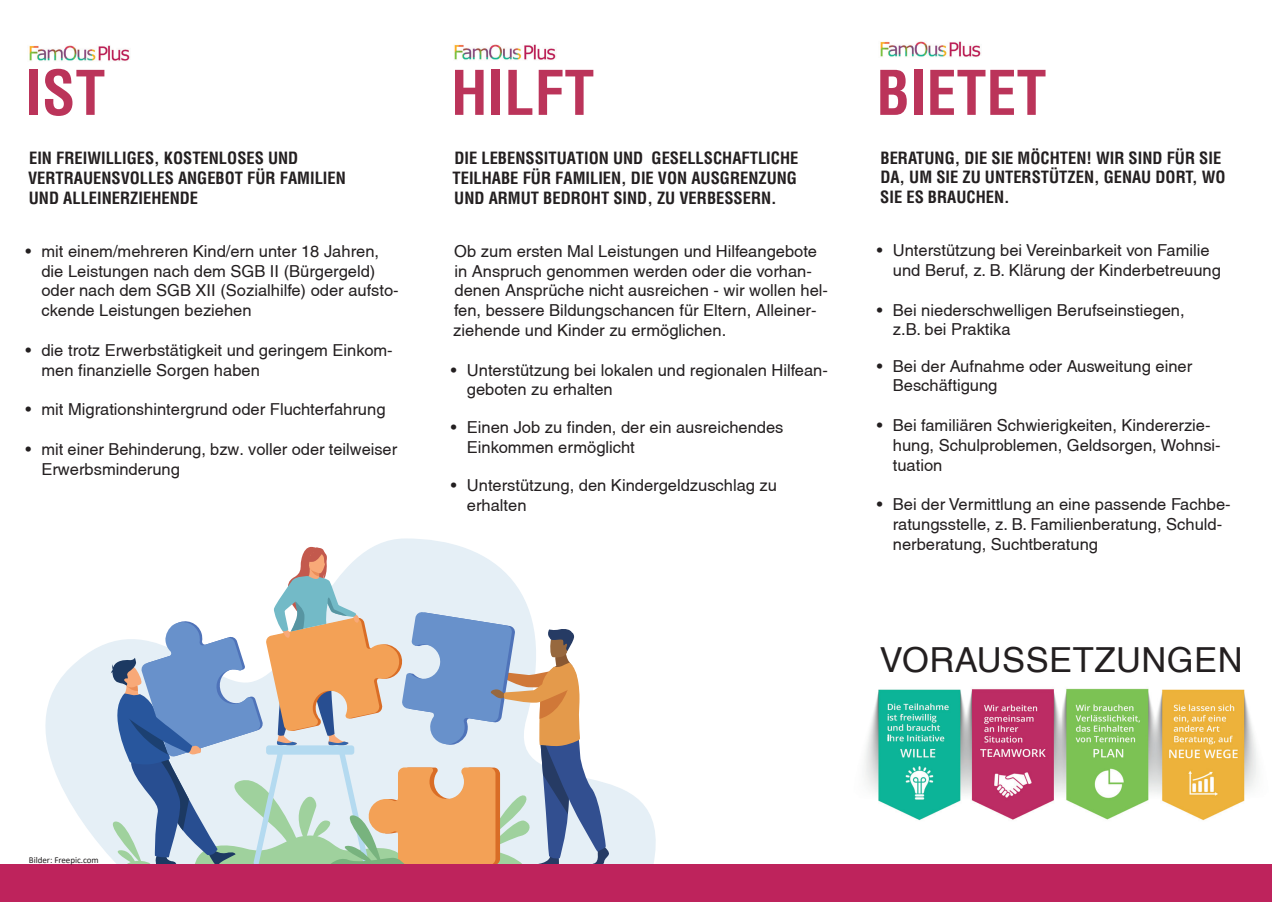
<style>
.page{position:relative;width:1272px;height:902px;background:#fff}
.page>*{position:absolute;margin:0;border:0;box-sizing:border-box;transform-origin:0 0}
.t1{font:700 condensed 60px "Helvetica";color:#bb345a}
.t2{font:34.5px "Helvetica";letter-spacing:.015em;color:#231f20}
.t3{font:16.5px/19.8px "Helvetica";color:#231f20}
.t4{font:700 condensed 16.5px/19.8px "Helvetica";color:#231f20}
.t5{font:700 condensed 16.5px/19.8px "Helvetica CE";color:#231f20}
.t6{font:700 10.5px "Calibri";color:#fff}
.t7{font:9px "Calibri";letter-spacing:-.005em;color:#231f20}
</style>
<div class="page">
<svg style="left:45px;top:538px;width:611px;height:326px"></svg>
<svg style="left:105px;top:542px;width:504px;height:322px"></svg>
<img style="left:29px;top:45px;width:101px;height:16px">
<img style="left:454px;top:44px;width:102px;height:16px">
<img style="left:880px;top:41px;width:101px;height:16px">
<div style="left:0;top:864px;width:1271px;height:37px;background:#be235c"></div>
<img style="left:865px;top:688px;width:392px;height:133px">
<h1 class="t1" style="left:25px;top:55px;width:82px">IST</h1>
<h1 class="t1" style="left:451px;top:55px;width:145px">HILFT</h1>
<h1 class="t1" style="left:876px;top:55px;width:172px">BIETET</h1>
<p class="t4" style="left:28px;top:148px;width:319px">EIN FREIWILLIGES, KOSTENLOSES UND<br>VERTRAUENSVOLLES ANGEBOT FÜR FAMILIEN<br>UND ALLEINERZIEHENDE</p>
<p class="t3" style="left:41px;top:241px;width:359px;text-indent:-16px">• mit einem/mehreren Kind/ern unter 18 Jahren, die Leistungen nach dem SGB II (Bürgergeld) oder nach dem SGB XII (Sozialhilfe) oder aufsto&shy;ckende Leistungen beziehen</p>
<p class="t3" style="left:41px;top:340px;width:353px;text-indent:-16px">• die trotz Erwerbstätigkeit und geringem Einkom&shy;men finanzielle Sorgen haben</p>
<p class="t3" style="left:25px;top:399px;width:361px">• mit Migrationshintergrund oder Fluchterfahrung</p>
<p class="t3" style="left:41px;top:439px;width:357px;text-indent:-16px">• mit einer Behinderung, bzw. voller oder teilweiser<br>Erwerbsminderung</p>
<p class="t7" style="left:29px;top:853px;width:71px">Bilder: Freepic.com</p>
<p class="t4" style="left:452px;top:148px;width:347px;text-align:justify">DIE LEBENSSITUATION UND GESELLSCHAFTLICHE TEILHABE FÜR FAMILIEN, DIE VON AUSGRENZUNG UND ARMUT BEDROHT SIND, ZU VERBESSERN.</p>
<p class="t3" style="left:453px;top:241px;width:376px">Ob zum ersten Mal Leistungen und Hilfeangebote in Anspruch genommen werden oder die vorhan&shy;denen Ansprüche nicht ausreichen - wir wollen hel&shy;fen, bessere Bildungschancen für Eltern, Alleiner&shy;ziehende und Kinder zu ermöglichen.</p>
<p class="t3" style="left:467px;top:360px;width:362px;text-indent:-16px">• Unterstützung bei lokalen und regionalen Hilfean&shy;geboten zu erhalten</p>
<p class="t3" style="left:467px;top:417px;width:318px;text-indent:-16px">• Einen Job zu finden, der ein ausreichendes<br>Einkommen ermöglicht</p>
<p class="t3" style="left:467px;top:475px;width:311px;text-indent:-16px">• Unterstützung, den Kindergeldzuschlag zu erhalten</p>
<p class="t5" style="left:880px;top:147px;width:347px">BERATUNG, DIE SIE MÖCHTEN! WIR SIND FÜR SIE<br>DA, UM SIE ZU UNTERSTÜTZEN, GENAU DORT, WO<br>SIE ES BRAUCHEN.</p>
<p class="t3" style="left:892px;top:240px;width:329px;text-indent:-16px">• Unterstützung bei Vereinbarkeit von Familie und Beruf, z. B. Klärung der Kinderbetreuung</p>
<p class="t3" style="left:892px;top:300px;width:293px;text-indent:-16px">• Bei niederschwelligen Berufseinstiegen, z.B. bei Praktika</p>
<p class="t3" style="left:892px;top:356px;width:301px;text-indent:-16px">• Bei der Aufnahme oder Ausweitung einer<br>Beschäftigung</p>
<p class="t3" style="left:892px;top:415px;width:329px;text-indent:-16px">• Bei familiären Schwierigkeiten, Kindererzie&shy;hung, Schulproblemen, Geldsorgen, Wohnsi&shy;tuation</p>
<p class="t3" style="left:892px;top:494px;width:339px;text-indent:-16px">• Bei der Vermittlung an eine passende Fachbe&shy;ratungsstelle, z. B. Familienberatung, Schuld&shy;nerberatung, Suchtberatung</p>
<h2 class="t2" style="left:880px;top:640px;width:364px">VORAUSSETZUNGEN</h2>
<p class="t6" style="left:887px;top:730px;width:4px">I</p>
</div>
